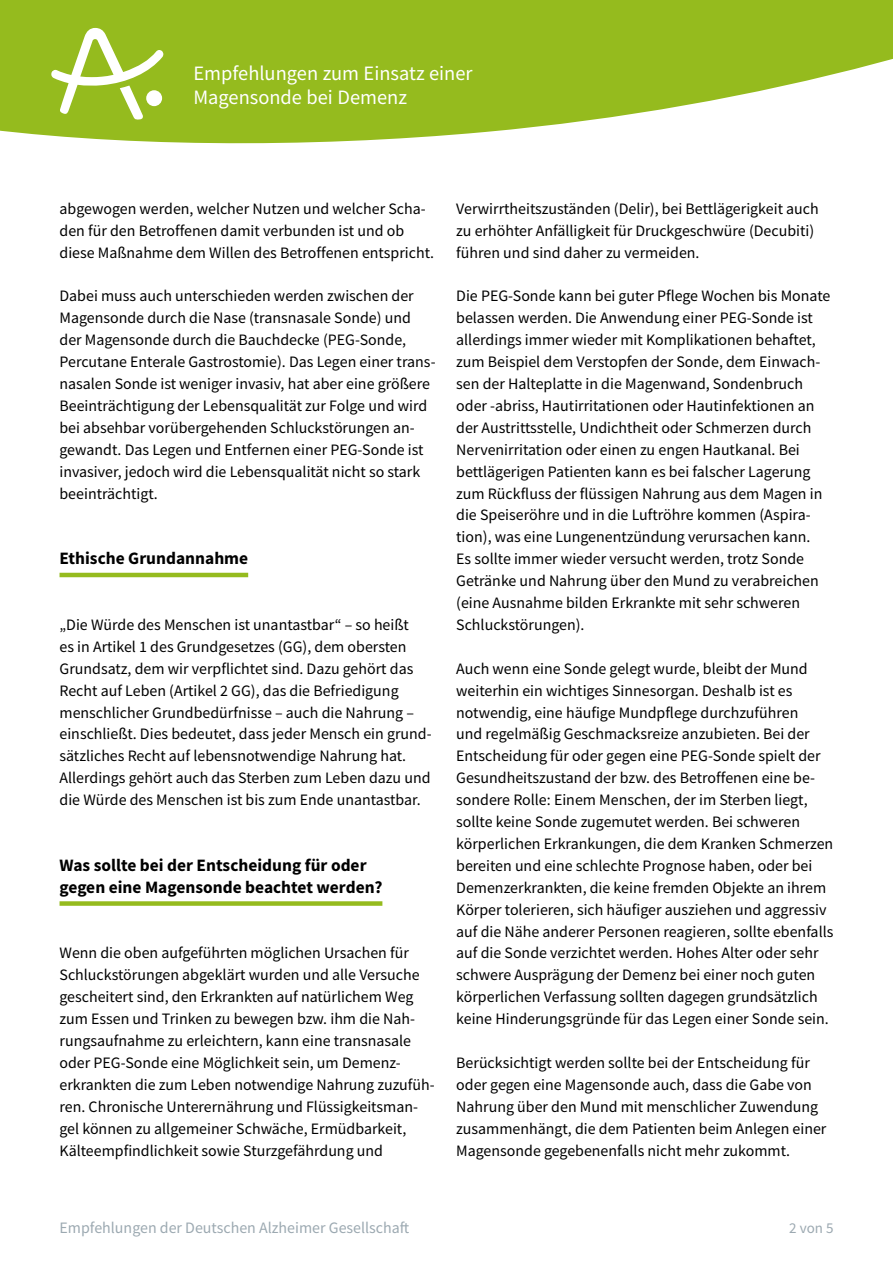
<style>
.page{position:relative;width:893px;height:1263px;background:#fff}
.page>*{position:absolute;margin:0;border:0;box-sizing:border-box;transform-origin:0 0}
.t1{font:20.4px/24.5px "Source Sans Pro";color:#fff}
.Zwischenüberschrift{font:700 17.4px/21.9px "Source Sans Pro";color:#000}
.fließtext_ohne-Absta{font:15.9px/21.9px "Source Sans Pro";color:#000}
.t2{font:15.9px "Source Sans Pro";color:#9ca9b1}
.t3{font:15px "Source Sans Pro";color:#9ca9b1}
</style>
<div class="page">
<svg style="left:0;top:0;width:893px;height:143px;fill:#95bb1e"></svg>
<svg style="left:51px;top:28px;width:112px;height:92px"></svg>
<hr style="left:60px;top:573px;width:188px;height:4px;background:#95bb1e">
<div style="left:60px;top:901px;width:322px;height:5px;background:#95bb1e"></div>
<p class="t1" style="left:193px;top:61px;width:281px">Empfehlungen zum Einsatz einer<br>Magensonde bei Demenz</p>
<p class="fließtext_ohne-Absta" style="left:60px;top:197px;width:376px">abgewogen werden, welcher Nutzen und welcher Scha&shy;den für den Betroffenen damit verbunden ist und ob diese Maßnahme dem Willen des Betroffenen entspricht.</p>
<p class="fließtext_ohne-Absta" style="left:60px;top:285px;width:378px">Dabei muss auch unterschieden werden zwischen der Magensonde durch die Nase (transnasale Sonde) und der Magensonde durch die Bauchdecke (PEG-Sonde, Percutane Enterale Gastrostomie). Das Legen einer trans&shy;nasalen Sonde ist weniger invasiv, hat aber eine größere Beeinträchtigung der Lebensqualität zur Folge und wird bei absehbar vorübergehenden Schluckstörungen an&shy;gewandt. Das Legen und Entfernen einer PEG-Sonde ist invasiver, jedoch wird die Lebensqualität nicht so stark beeinträchtigt.</p>
<p class="Zwischenüberschrift" style="left:60px;top:547px;width:190px">Ethische Grundannahme</p>
<p class="fließtext_ohne-Absta" style="left:60px;top:614px;width:374px">„Die Würde des Menschen ist unantastbar“ – so heißt<br>es in Artikel 1 des Grundgesetzes (GG), dem obersten Grundsatz, dem wir verpflichtet sind. Dazu gehört das Recht auf Leben (Artikel 2 GG), das die Befriedigung menschlicher Grundbedürfnisse – auch die Nahrung – einschließt. Dies bedeutet, dass jeder Mensch ein grund&shy;sätzliches Recht auf lebensnotwendige Nahrung hat.<br>Allerdings gehört auch das Sterben zum Leben dazu und die Würde des Menschen ist bis zum Ende unantastbar.</p>
<p class="Zwischenüberschrift" style="left:60px;top:854px;width:324px">Was sollte bei der Entscheidung für oder gegen eine Magensonde beachtet werden?</p>
<p class="fließtext_ohne-Absta" style="left:60px;top:942px;width:377px">Wenn die oben aufgeführten möglichen Ursachen für Schluckstörungen abgeklärt wurden und alle Versuche gescheitert sind, den Erkrankten auf natürlichem Weg zum Essen und Trinken zu bewegen bzw. ihm die Nah&shy;rungsaufnahme zu erleichtern, kann eine transnasale oder PEG-Sonde eine Möglichkeit sein, um Demenz&shy;erkrankten die zum Leben notwendige Nahrung zuzufüh&shy;ren. Chronische Unterernährung und Flüssigkeitsman&shy;gel können zu allgemeiner Schwäche, Ermüdbarkeit, Kälteempfindlichkeit sowie Sturzgefährdung und</p>
<p class="fließtext_ohne-Absta" style="left:456px;top:197px;width:364px">Verwirrtheitszuständen (Delir), bei Bettlägerigkeit auch zu erhöhter Anfälligkeit für Druckgeschwüre (Decubiti) führen und sind daher zu vermeiden.</p>
<p class="fließtext_ohne-Absta" style="left:456px;top:285px;width:376px">Die PEG-Sonde kann bei guter Pflege Wochen bis Monate belassen werden. Die Anwendung einer PEG-Sonde ist allerdings immer wieder mit Komplikationen behaftet, zum Beispiel dem Verstopfen der Sonde, dem Einwach&shy;sen der Halteplatte in die Magenwand, Sondenbruch oder -abriss, Hautirritationen oder Hautinfektionen an der Austrittsstelle, Undichtheit oder Schmerzen durch Nervenirritation oder einen zu engen Hautkanal. Bei bettlägerigen Patienten kann es bei falscher Lagerung zum Rückfluss der flüssigen Nahrung aus dem Magen in die Speiseröhre und in die Luftröhre kommen (Aspira&shy;tion), was eine Lungenentzündung verursachen kann.<br>Es sollte immer wieder versucht werden, trotz Sonde Getränke und Nahrung über den Mund zu verabreichen (eine Ausnahme bilden Erkrankte mit sehr schweren Schluckstörungen).</p>
<p class="fließtext_ohne-Absta" style="left:456px;top:657px;width:379px">Auch wenn eine Sonde gelegt wurde, bleibt der Mund weiterhin ein wichtiges Sinnesorgan. Deshalb ist es notwendig, eine häufige Mundpflege durchzuführen<br>und regelmäßig Geschmacksreize anzubieten. Bei der Entscheidung für oder gegen eine PEG-Sonde spielt der Gesundheitszustand der bzw. des Betroffenen eine be&shy;sondere Rolle: Einem Menschen, der im Sterben liegt, sollte keine Sonde zugemutet werden. Bei schweren körperlichen Erkrankungen, die dem Kranken Schmerzen bereiten und eine schlechte Prognose haben, oder bei Demenzerkrankten, die keine fremden Objekte an ihrem Körper tolerieren, sich häufiger ausziehen und aggressiv auf die Nähe anderer Personen reagieren, sollte ebenfalls auf die Sonde verzichtet werden. Hohes Alter oder sehr schwere Ausprägung der Demenz bei einer noch guten körperlichen Verfassung sollten dagegen grundsätzlich keine Hinderungsgründe für das Legen einer Sonde sein.</p>
<p class="fließtext_ohne-Absta" style="left:456px;top:1052px;width:372px">Berücksichtigt werden sollte bei der Entscheidung für oder gegen eine Magensonde auch, dass die Gabe von Nahrung über den Mund mit menschlicher Zuwendung zusammenhängt, die dem Patienten beim Anlegen einer Magensonde gegebenenfalls nicht mehr zukommt.</p>
<p class="t2" style="left:60px;top:1218px;width:351px">Empfehlungen der Deutschen Alzheimer Gesellschaft</p>
<p class="t3" style="left:789px;top:1219px;width:46px">2 von 5</p>
</div>
